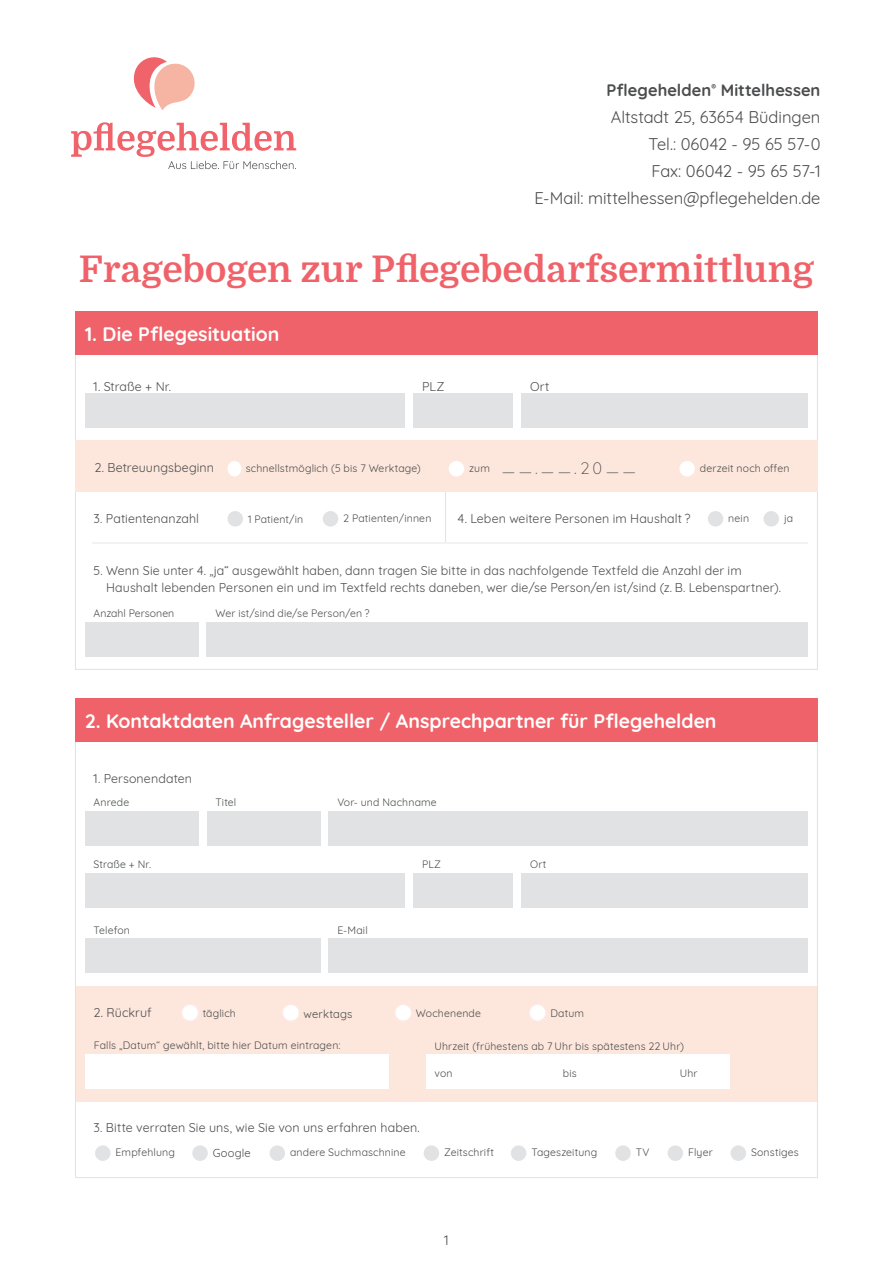
<style>
.page{position:relative;width:893px;height:1263px;background:#fff}
.page>*{position:absolute;margin:0;border:0;box-sizing:border-box;transform-origin:0 0}
.t1{font:700 36.75px "Domine";letter-spacing:-.005em;color:#f06269}
.t2{font:700 19.5px "Quicksand";color:#fff}
.t3{font:16.5px/27px "Quicksand";color:#4b4c4d;text-align:right}
.t4{font:300 16.5px "Quicksand";color:#4b4c4d}
.t5{font:13.5px "Quicksand";color:#4b4c4d}
.t6{font:12.45px/17px "Quicksand";letter-spacing:.01em;color:#4b4c4d}
.t7{font:11.25px "Quicksand";letter-spacing:.015em;color:#4b4c4d}
.t8{font:10.5px "Quicksand";letter-spacing:.015em;color:#4b4c4d}
.s1{font-weight:700}
</style>
<div class="page">
<div style="left:75px;top:440px;width:743px;height:51px;background:#fde7dc"></div>
<div style="left:75px;top:986px;width:743px;height:115px;background:#fde7dc"></div>
<div style="left:75px;top:311px;width:743px;height:44px;background:#f06269"></div>
<div style="left:85px;top:394px;width:320px;height:34px;background:#e1e2e4"></div>
<div style="left:414px;top:394px;width:99px;height:34px;background:#e1e2e4"></div>
<div style="left:227px;top:460px;width:15px;height:17px;background:#fff;border-radius:50%"></div>
<div style="left:226px;top:459px;width:17px;height:19px;border:2px solid #fde7dc;border-radius:50%"></div>
<div style="left:448px;top:460px;width:17px;height:17px;background:#fff;border-radius:50%"></div>
<div style="left:447px;top:459px;width:19px;height:19px;border:2px solid #fde7dc;border-radius:50%"></div>
<div style="left:679px;top:460px;width:17px;height:17px;background:#fff;border-radius:50%"></div>
<div style="left:678px;top:459px;width:18px;height:19px;border:2px solid #fde7dc;border-radius:50%"></div>
<div style="left:227px;top:510px;width:17px;height:17px;background:#e1e2e4;border-radius:50%"></div>
<div style="left:226px;top:509px;width:18px;height:19px;border:2px solid #fff;border-radius:50%"></div>
<div style="left:322px;top:510px;width:17px;height:17px;background:#e1e2e4;border-radius:50%"></div>
<div style="left:321px;top:509px;width:19px;height:19px;border:2px solid #fff;border-radius:50%"></div>
<div style="left:522px;top:394px;width:286px;height:34px;background:#e1e2e4"></div>
<div style="left:75px;top:698px;width:743px;height:44px;background:#f06269"></div>
<div style="left:85px;top:811px;width:113px;height:34px;background:#e1e2e4"></div>
<div style="left:207px;top:811px;width:113px;height:34px;background:#e1e2e4"></div>
<div style="left:329px;top:811px;width:479px;height:34px;background:#e1e2e4"></div>
<div style="left:85px;top:939px;width:235px;height:34px;background:#e1e2e4"></div>
<div style="left:329px;top:939px;width:479px;height:34px;background:#e1e2e4"></div>
<div style="left:181px;top:1004px;width:17px;height:17px;background:#fff;border-radius:50%"></div>
<div style="left:181px;top:1003px;width:18px;height:19px;border:2px solid #fdeae7;border-radius:50%"></div>
<div style="left:282px;top:1004px;width:17px;height:17px;background:#fff;border-radius:50%"></div>
<div style="left:282px;top:1003px;width:18px;height:19px;border:2px solid #fdeae7;border-radius:50%"></div>
<div style="left:395px;top:1004px;width:17px;height:17px;background:#fff;border-radius:50%"></div>
<div style="left:394px;top:1003px;width:18px;height:19px;border:2px solid #fdeae7;border-radius:50%"></div>
<div style="left:529px;top:1004px;width:17px;height:17px;background:#fff;border-radius:50%"></div>
<div style="left:528px;top:1003px;width:19px;height:19px;border:2px solid #fdeae7;border-radius:50%"></div>
<div style="left:85px;top:1054px;width:304px;height:34px;background:#fff"></div>
<div style="left:426px;top:1054px;width:303px;height:34px;background:#fff"></div>
<div style="left:85px;top:873px;width:320px;height:34px;background:#e1e2e4"></div>
<div style="left:414px;top:873px;width:99px;height:34px;background:#e1e2e4"></div>
<div style="left:522px;top:873px;width:286px;height:34px;background:#e1e2e4"></div>
<div style="left:85px;top:622px;width:113px;height:34px;background:#e1e2e4"></div>
<div style="left:207px;top:622px;width:601px;height:34px;background:#e1e2e4"></div>
<hr style="left:92px;top:543px;width:716px;height:1px;background:#e6e7e9">
<div style="left:94px;top:1145px;width:17px;height:17px;background:#e1e2e4;border-radius:50%"></div>
<div style="left:94px;top:1144px;width:18px;height:18px;border:2px solid #fff;border-radius:50%"></div>
<div style="left:192px;top:1145px;width:17px;height:17px;background:#e1e2e4;border-radius:50%"></div>
<div style="left:191px;top:1144px;width:18px;height:18px;border:2px solid #fff;border-radius:50%"></div>
<div style="left:269px;top:1145px;width:17px;height:17px;background:#e1e2e4;border-radius:50%"></div>
<div style="left:268px;top:1144px;width:19px;height:18px;border:2px solid #fff;border-radius:50%"></div>
<div style="left:423px;top:1145px;width:17px;height:17px;background:#e1e2e4;border-radius:50%"></div>
<div style="left:422px;top:1144px;width:19px;height:18px;border:2px solid #fff;border-radius:50%"></div>
<div style="left:510px;top:1145px;width:17px;height:17px;background:#e1e2e4;border-radius:50%"></div>
<div style="left:509px;top:1144px;width:19px;height:18px;border:2px solid #fff;border-radius:50%"></div>
<div style="left:614px;top:1145px;width:17px;height:17px;background:#e1e2e4;border-radius:50%"></div>
<div style="left:614px;top:1144px;width:18px;height:18px;border:2px solid #fff;border-radius:50%"></div>
<div style="left:667px;top:1145px;width:17px;height:17px;background:#e1e2e4;border-radius:50%"></div>
<div style="left:666px;top:1144px;width:19px;height:18px;border:2px solid #fff;border-radius:50%"></div>
<div style="left:730px;top:1145px;width:17px;height:17px;background:#e1e2e4;border-radius:50%"></div>
<div style="left:729px;top:1144px;width:19px;height:18px;border:2px solid #fff;border-radius:50%"></div>
<div style="left:707px;top:510px;width:17px;height:17px;background:#e1e2e4;border-radius:50%"></div>
<div style="left:706px;top:509px;width:19px;height:19px;border:2px solid #fff;border-radius:50%"></div>
<div style="left:763px;top:510px;width:17px;height:17px;background:#e1e2e4;border-radius:50%"></div>
<div style="left:762px;top:509px;width:18px;height:19px;border:2px solid #fff;border-radius:50%"></div>
<hr style="left:445px;top:491px;width:1px;height:51px;background:#e1e2e4">
<svg style="left:133px;top:57px;width:62px;height:53px"></svg>
<svg style="left:71px;top:122px;width:225px;height:47px"></svg>
<h3 class="t3" style="left:534px;top:75px;width:288px"><span class="s1">Pflegehelden</span><sup>®</sup> <span class="s1">Mittelhessen<br></span>Altstadt 25, 63654 Büdingen<br>Tel.: 06042 - 95 65 57-0<br>Fax: 06042 - 95 65 57-1<br>E-Mail: mittelhessen@pflegehelden.de</h3>
<h1 class="t1" style="left:79px;top:249px;width:737px">Fragebogen zur Pflegebedarfsermittlung</h1>
<h2 class="t2" style="left:85px;top:318px;width:196px">1. Die Pflegesituation</h2>
<p class="t6" style="left:94px;top:376px;width:79px">1. Straße + Nr.</p>
<p class="t6" style="left:422px;top:376px;width:24px">PLZ</p>
<p class="t6" style="left:530px;top:376px;width:21px">Ort</p>
<h3 class="t4" style="left:502px;top:458px;width:136px">——.——.20——</h3>
<p class="t6" style="left:94px;top:458px;width:121px">2. Betreuungsbeginn</p>
<p class="t8" style="left:246px;top:460px;width:176px">schnellstmöglich (5 bis 7 Werktage)</p>
<p class="t8" style="left:469px;top:460px;width:22px">zum</p>
<p class="t8" style="left:700px;top:460px;width:91px">derzeit noch offen</p>
<p class="t6" style="left:94px;top:509px;width:107px">3. Patientenanzahl</p>
<p class="t8" style="left:248px;top:511px;width:57px">1 Patient/in</p>
<p class="t8" style="left:343px;top:510px;width:90px">2 Patienten/innen</p>
<p class="t6" style="left:458px;top:509px;width:234px">4. Leben weitere Personen im Haushalt ?</p>
<p class="t8" style="left:728px;top:510px;width:22px">nein</p>
<p class="t8" style="left:784px;top:510px;width:10px">ja</p>
<p class="t6" style="left:106px;top:561px;width:676px;text-indent:-13px">5. Wenn Sie unter 4. „ja“ ausgewählt haben, dann tragen Sie bitte in das nachfolgende Textfeld die Anzahl der im<br>Haushalt lebenden Personen ein und im Textfeld rechts daneben, wer die/se Person/en ist/sind (z. B. Lebenspartner).</p>
<p class="t8" style="left:94px;top:605px;width:82px">Anzahl Personen</p>
<p class="t8" style="left:215px;top:605px;width:156px">Wer ist/sind die/se Person/en ?</p>
<h2 class="t2" style="left:85px;top:705px;width:633px">2. Kontaktdaten Anfragesteller / Ansprechpartner für Pflegehelden</h2>
<p class="t6" style="left:94px;top:769px;width:100px">1. Personendaten</p>
<p class="t8" style="left:94px;top:794px;width:37px">Anrede</p>
<p class="t8" style="left:215px;top:794px;width:22px">Titel</p>
<p class="t8" style="left:337px;top:794px;width:101px">Vor- und Nachname</p>
<p class="t8" style="left:94px;top:856px;width:59px">Straße + Nr.</p>
<p class="t8" style="left:422px;top:856px;width:20px">PLZ</p>
<p class="t8" style="left:530px;top:856px;width:18px">Ort</p>
<p class="t8" style="left:94px;top:922px;width:38px">Telefon</p>
<p class="t8" style="left:337px;top:922px;width:32px">E-Mail</p>
<p class="t6" style="left:94px;top:1003px;width:60px">2. Rückruf</p>
<p class="t8" style="left:203px;top:1005px;width:35px">täglich</p>
<p class="t7" style="left:304px;top:1005px;width:50px">werktags</p>
<p class="t8" style="left:416px;top:1005px;width:67px">Wochenende</p>
<p class="t8" style="left:550px;top:1005px;width:35px">Datum</p>
<p class="t8" style="left:94px;top:1037px;width:248px">Falls „Datum“ gewählt, bitte hier Datum eintragen:</p>
<p class="t8" style="left:434px;top:1037px;width:251px">Uhrzeit (frühestens ab 7 Uhr bis spätestens 22 Uhr)</p>
<p class="t8" style="left:434px;top:1065px;width:20px">von</p>
<p class="t8" style="left:563px;top:1065px;width:15px">bis</p>
<p class="t8" style="left:680px;top:1065px;width:19px">Uhr</p>
<p class="t6" style="left:94px;top:1118px;width:328px">3. Bitte verraten Sie uns, wie Sie von uns erfahren haben.</p>
<p class="t8" style="left:116px;top:1144px;width:61px">Empfehlung</p>
<p class="t7" style="left:213px;top:1144px;width:40px">Google</p>
<p class="t8" style="left:290px;top:1144px;width:117px">andere Suchmaschnine</p>
<p class="t8" style="left:444px;top:1144px;width:51px">Zeitschrift</p>
<p class="t8" style="left:531px;top:1144px;width:67px">Tageszeitung</p>
<p class="t8" style="left:636px;top:1144px;width:15px">TV</p>
<p class="t8" style="left:688px;top:1144px;width:26px">Flyer</p>
<p class="t8" style="left:751px;top:1144px;width:49px">Sonstiges</p>
<p class="t5" style="left:444px;top:1229px;width:6px">1</p>
</div>
